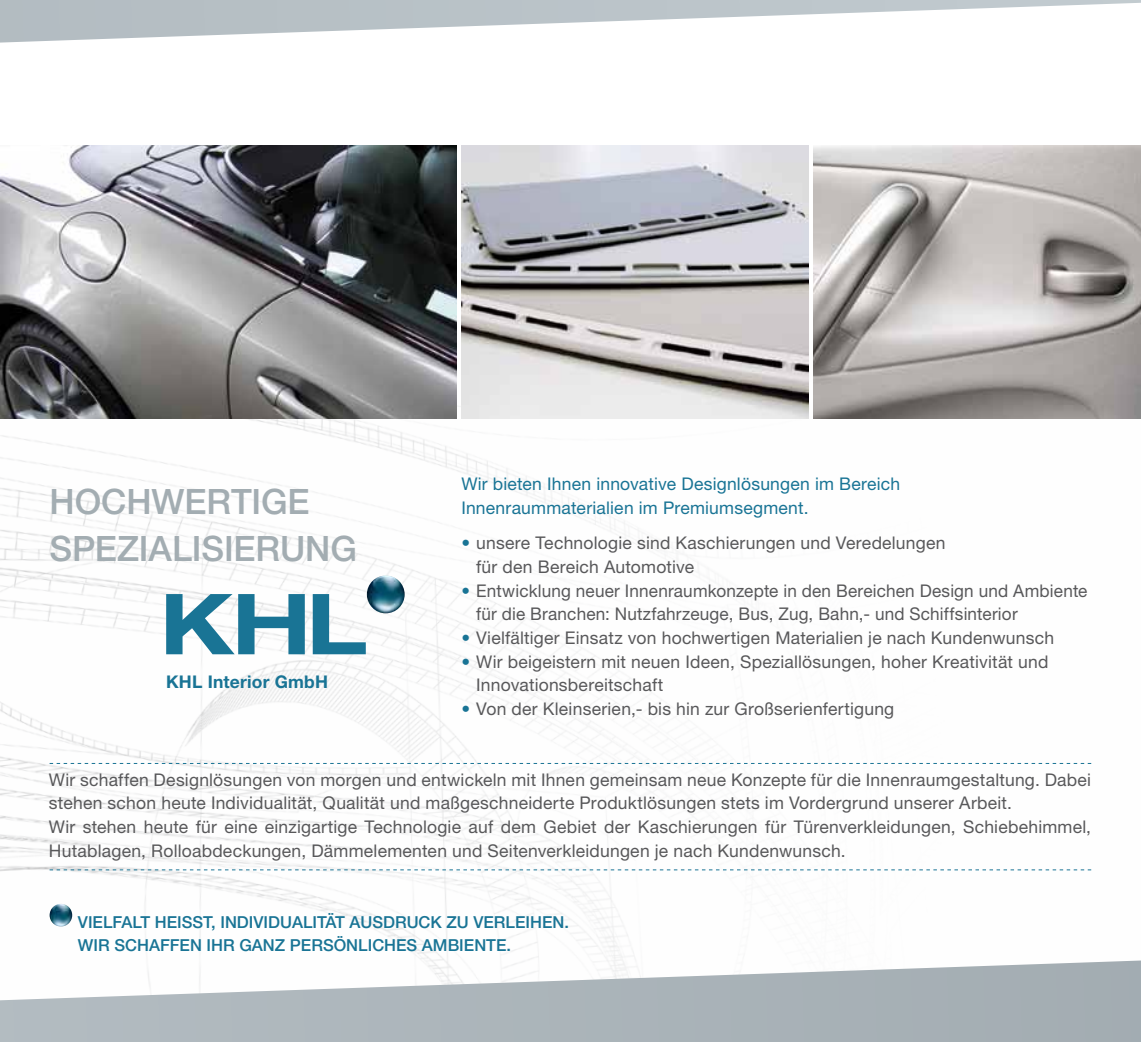
<style>
.page{position:relative;width:1141px;height:1042px;background:#fff}
.page>*{position:absolute;margin:0;border:0;box-sizing:border-box;transform-origin:0 0}
.t1{font:500 35px/47.2px "Helvetica Neue LT Std";letter-spacing:-.005em;color:#a3adb2}
.t2{font:17.5px/23.6px "Helvetica Neue LT Std";letter-spacing:.015em;color:#58585a}
.t3{font:17.5px/23.6px "Helvetica Neue LT Std";letter-spacing:.01em;color:#197495}
.t4{font:700 17.5px "Helvetica Neue LT Std";letter-spacing:.01em;color:#197495}
.t5{font:500 16.45px/23.6px "Helvetica Neue LT Std";color:#197495}
.s1{color:#197495}
</style>
<div class="page">
<img style="left:0;top:323px;width:1141px;height:637px">
<svg style="left:0;top:960px;width:1141px;height:82px"></svg>
<img style="left:814px;top:145px;width:327px;height:273px">
<img style="left:0;top:145px;width:456px;height:273px">
<img style="left:461px;top:145px;width:348px;height:273px">
<img style="left:50px;top:904px;width:22px;height:22px;border-radius:11px">
<svg style="left:0;top:0;width:1141px;height:43px"></svg>
<svg style="left:50px;top:763px;width:1041px;height:1px"></svg>
<svg style="left:50px;top:869px;width:1041px;height:1px"></svg>
<svg style="left:166px;top:594px;width:139px;height:60px"></svg>
<svg style="left:313px;top:594px;width:53px;height:60px"></svg>
<img style="left:367px;top:575px;width:38px;height:38px;border-radius:19px">
<h1 class="t1" style="left:50px;top:477px;width:309px">HOCHWERTIGE<br>SPEZIALISIERUNG</h1>
<p class="t3" style="left:461px;top:472px;width:440px">Wir bieten Ihnen innovative Designlösungen im Bereich<br>Innenraummaterialien im Premiumsegment.</p>
<p class="t2" style="left:476px;top:531px;width:471px;text-indent:-15px"><span class="s1">•</span> unsere Technologie sind Kaschierungen und Veredelungen für den Bereich Automotive</p>
<p class="t2" style="left:476px;top:578px;width:613px;text-indent:-15px"><span class="s1">•</span> Entwicklung neuer Innenraumkonzepte in den Bereichen Design und Ambiente für die Branchen: Nutzfahrzeuge, Bus, Zug, Bahn,- und Schiffsinterior</p>
<p class="t2" style="left:461px;top:625px;width:594px"><span class="s1">•</span> Vielfältiger Einsatz von hochwertigen Materialien je nach Kundenwunsch</p>
<p class="t2" style="left:476px;top:649px;width:574px;text-indent:-15px"><span class="s1">•</span> Wir beigeistern mit neuen Ideen, Speziallösungen, hoher Kreativität und<br>Innovationsbereitschaft</p>
<p class="t2" style="left:461px;top:696px;width:434px"><span class="s1">•</span> Von der Kleinserien,- bis hin zur Großserienfertigung</p>
<p class="t4" style="left:166px;top:671px;width:163px">KHL Interior GmbH</p>
<p class="t2" style="left:49px;top:767px;width:1044px">Wir schaffen Designlösungen von morgen und entwickeln mit Ihnen gemeinsam neue Konzepte für die Innenraumgestaltung. Dabei stehen schon heute Individualität, Qualität und maßgeschneiderte Produktlösungen stets im Vordergrund unserer Arbeit.<br>Wir stehen heute für eine einzigartige Technologie auf dem Gebiet der Kaschierungen für Türenverkleidungen, Schiebehimmel, Hutablagen, Rolloabdeckungen, Dämmelementen und Seitenverkleidungen je nach Kundenwunsch.</p>
<p class="t5" style="left:78px;top:909px;width:493px">VIELFALT HEISST, INDIVIDUALITÄT AUSDRUCK ZU VERLEIHEN.<br>WIR SCHAFFEN IHR GANZ PERSÖNLICHES AM BIENTE.</p>
</div>
